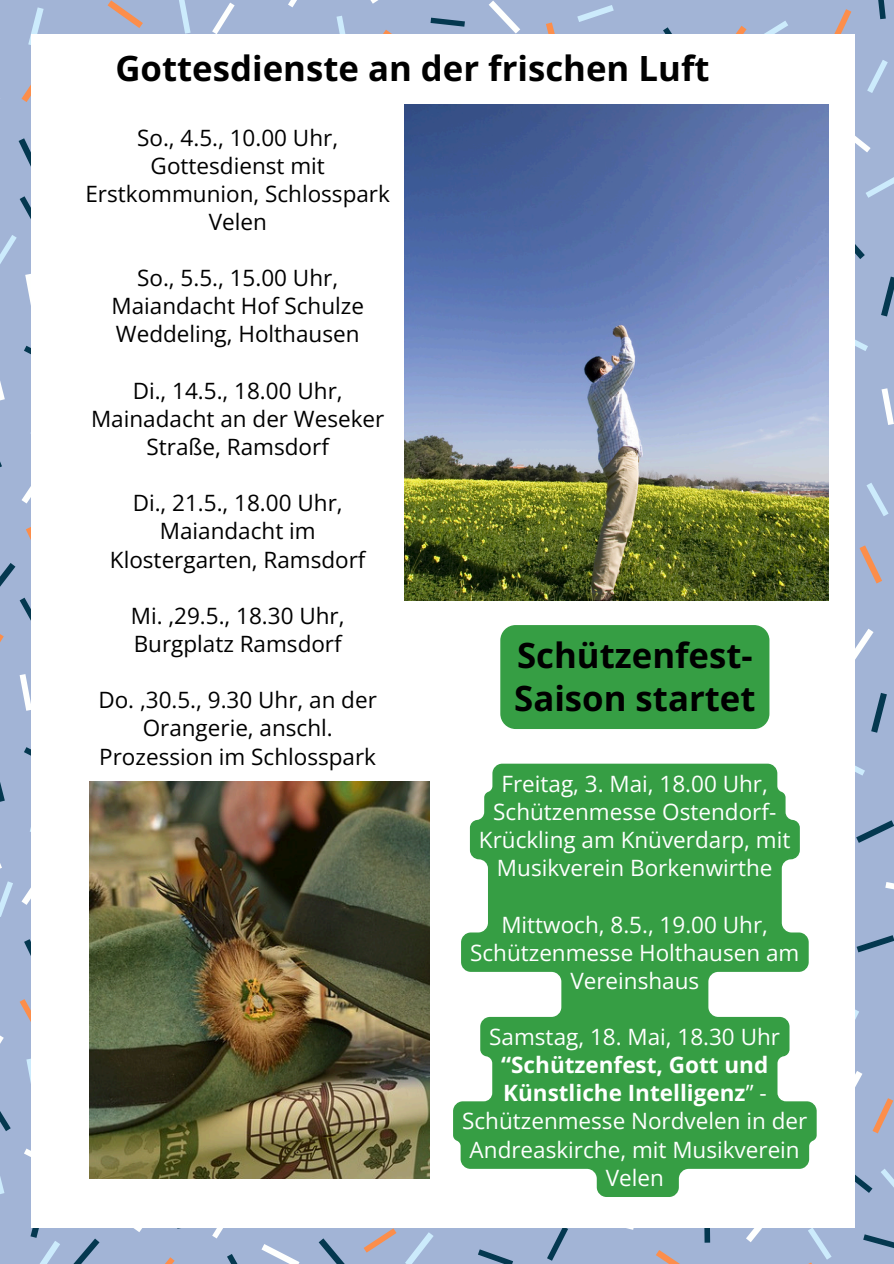
<style>
.page{position:relative;width:894px;height:1264px;background:#fff}
.page>*{position:absolute;margin:0;border:0;box-sizing:border-box;transform-origin:0 0}
.t1{font:700 34.8px/42.8px "Open Sans";color:#000}
.t2{font:22.5px/28.2px "Open Sans";color:#000;text-align:center}
.t3{font:22.5px/28.2px "Open Sans";color:#fefffe;text-align:center}
.s1{font-weight:700}
</style>
<div class="page">
<div style="left:0;top:0;width:893px;height:1263px;background:#a2b4d6"></div>
<svg style="left:25px;top:274px;width:7px;height:36px"></svg>
<svg style="left:212px;top:3px;width:22px;height:31px"></svg>
<svg style="left:0;top:381px;width:5px;height:20px"></svg>
<svg style="left:20px;top:674px;width:12px;height:36px"></svg>
<svg style="left:21px;top:467px;width:11px;height:36px"></svg>
<svg style="left:881px;top:388px;width:12px;height:37px"></svg>
<svg style="left:854px;top:628px;width:19px;height:36px"></svg>
<svg style="left:594px;top:1227px;width:40px;height:2px"></svg>
<svg style="left:854px;top:1070px;width:8px;height:38px"></svg>
<svg style="left:0;top:1035px;width:4px;height:9px"></svg>
<svg style="left:21px;top:868px;width:11px;height:36px"></svg>
<svg style="left:261px;top:1244px;width:38px;height:19px"></svg>
<svg style="left:24px;top:1148px;width:8px;height:21px"></svg>
<svg style="left:107px;top:1227px;width:36px;height:5px"></svg>
<svg style="left:212px;top:1227px;width:22px;height:11px"></svg>
<svg style="left:370px;top:0;width:8px;height:4px"></svg>
<svg style="left:288px;top:0;width:9px;height:7px"></svg>
<svg style="left:489px;top:1px;width:31px;height:33px"></svg>
<svg style="left:854px;top:126px;width:16px;height:26px"></svg>
<svg style="left:885px;top:882px;width:8px;height:7px"></svg>
<svg style="left:28px;top:7px;width:16px;height:39px"></svg>
<svg style="left:179px;top:0;width:11px;height:34px"></svg>
<svg style="left:31px;top:395px;width:1px;height:40px"></svg>
<svg style="left:866px;top:483px;width:22px;height:33px"></svg>
<svg style="left:854px;top:755px;width:10px;height:20px"></svg>
<svg style="left:854px;top:330px;width:13px;height:21px"></svg>
<svg style="left:30px;top:793px;width:2px;height:40px"></svg>
<svg style="left:26px;top:1058px;width:6px;height:36px"></svg>
<svg style="left:0;top:881px;width:13px;height:36px"></svg>
<svg style="left:405px;top:1232px;width:28px;height:31px"></svg>
<svg style="left:0;top:1176px;width:4px;height:18px"></svg>
<svg style="left:881px;top:1169px;width:12px;height:17px"></svg>
<svg style="left:867px;top:60px;width:20px;height:33px"></svg>
<svg style="left:764px;top:21px;width:24px;height:13px"></svg>
<svg style="left:336px;top:16px;width:10px;height:18px"></svg>
<svg style="left:866px;top:178px;width:27px;height:20px"></svg>
<svg style="left:854px;top:1009px;width:5px;height:33px"></svg>
<svg style="left:577px;top:5px;width:36px;height:17px"></svg>
<svg style="left:21px;top:66px;width:11px;height:36px"></svg>
<svg style="left:107px;top:0;width:36px;height:28px"></svg>
<svg style="left:859px;top:545px;width:22px;height:38px"></svg>
<svg style="left:745px;top:1227px;width:86px;height:36px"></svg>
<svg style="left:656px;top:1250px;width:23px;height:13px"></svg>
<svg style="left:20px;top:999px;width:12px;height:33px"></svg>
<svg style="left:363px;top:1228px;width:33px;height:24px"></svg>
<svg style="left:872px;top:1098px;width:21px;height:35px"></svg>
<svg style="left:166px;top:1257px;width:9px;height:6px"></svg>
<svg style="left:834px;top:9px;width:17px;height:25px"></svg>
<svg style="left:546px;top:22px;width:9px;height:12px"></svg>
<svg style="left:383px;top:30px;width:9px;height:4px"></svg>
<svg style="left:735px;top:26px;width:11px;height:8px"></svg>
<svg style="left:19px;top:138px;width:13px;height:38px"></svg>
<svg style="left:0;top:196px;width:32px;height:69px"></svg>
<svg style="left:0;top:526px;width:32px;height:139px"></svg>
<svg style="left:24px;top:346px;width:8px;height:21px"></svg>
<svg style="left:871px;top:693px;width:15px;height:39px"></svg>
<svg style="left:881px;top:276px;width:12px;height:40px"></svg>
<svg style="left:854px;top:226px;width:10px;height:33px"></svg>
<div style="left:704px;top:1206px;width:6px;height:36px;background:#043850"></div>
<svg style="left:547px;top:1227px;width:21px;height:33px"></svg>
<svg style="left:0;top:782px;width:5px;height:20px"></svg>
<svg style="left:24px;top:939px;width:8px;height:38px"></svg>
<svg style="left:0;top:1111px;width:11px;height:20px"></svg>
<svg style="left:24px;top:747px;width:8px;height:21px"></svg>
<svg style="left:478px;top:1249px;width:35px;height:14px"></svg>
<svg style="left:318px;top:1238px;width:26px;height:25px"></svg>
<svg style="left:30px;top:1197px;width:30px;height:66px"></svg>
<svg style="left:863px;top:1234px;width:30px;height:14px"></svg>
<svg style="left:854px;top:1166px;width:18px;height:26px"></svg>
<svg style="left:74px;top:1238px;width:25px;height:25px"></svg>
<svg style="left:227px;top:1254px;width:10px;height:9px"></svg>
<svg style="left:171px;top:1227px;width:12px;height:1px"></svg>
<svg style="left:430px;top:18px;width:35px;height:9px"></svg>
<svg style="left:663px;top:27px;width:9px;height:7px"></svg>
<svg style="left:878px;top:0;width:7px;height:19px"></svg>
<svg style="left:856px;top:935px;width:37px;height:17px"></svg>
<svg style="left:856px;top:820px;width:37px;height:22px"></svg>
<div style="left:32px;top:34px;width:822px;height:1193px;background:#fff"></div>
<img style="left:404px;top:104px;width:424px;height:496px">
<div style="left:500px;top:625px;width:269px;height:104px;background:#369e44;border-radius:15px"></div>
<svg style="left:453px;top:763px;width:363px;height:433px;fill:#369e44"></svg>
<img style="left:89px;top:781px;width:340px;height:397px">
<p class="t1" style="left:115px;top:46px;width:595px">Gottesdienste an der frischen Luft</p>
<p class="t2" style="left:85px;top:123px;width:306px">So., 4.5., 10.00 Uhr,<br>Gottesdienst mit<br>Erstkommunion, Schlosspark<br>Velen</p>
<p class="t2" style="left:111px;top:263px;width:254px">So., 5.5., 15.00 Uhr,<br>Maiandacht Hof Schulze<br>Weddeling, Holthausen</p>
<h1 class="t2" style="left:91px;top:376px;width:295px">Di., 14.5., 18.00 Uhr,<br>Mainadacht an der Weseker<br>Straße, Ramsdorf</h1>
<p class="t2" style="left:110px;top:488px;width:257px">Di., 21.5., 18.00 Uhr,<br>Maiandacht im<br>Klostergarten, Ramsdorf</p>
<p class="t2" style="left:131px;top:601px;width:215px;text-align:left">Mi. ,29.5., 18.30 Uhr,<br>Burgplatz Ramsdorf</p>
<p class="t2" style="left:98px;top:685px;width:280px">Do. ,30.5., 9.30 Uhr, an der<br>Orangerie, anschl.<br>Prozession im Schlosspark</p>
<p class="t1" style="left:514px;top:633px;width:243px">Schützenfest-<br>Saison startet</p>
<p class="t3" style="left:479px;top:769px;width:313px">Freitag, 3. Mai, 18.00 Uhr,<br>Schützenmesse Ostendorf-<br>Krückling am Knüverdarp, mit<br>Musikverein Borkenwirthe</p>
<p class="t3" style="left:470px;top:909px;width:331px">Mittwoch, 8.5., 19.00 Uhr,<br>Schützenmesse Holthausen am<br>Vereinshaus</p>
<p class="t3" style="left:489px;top:1022px;width:292px">Samstag, 18. Mai, 18.30 Uhr</p>
<p class="t3" style="left:462px;top:1050px;width:346px"><span class="s1">“Schützenfest, Gott und<br>Künstliche Intelligenz</span>” -<br>Schützenmesse Nordvelen in der<br>Andreaskirche, mit Musikverein<br>Velen</p>
</div>
